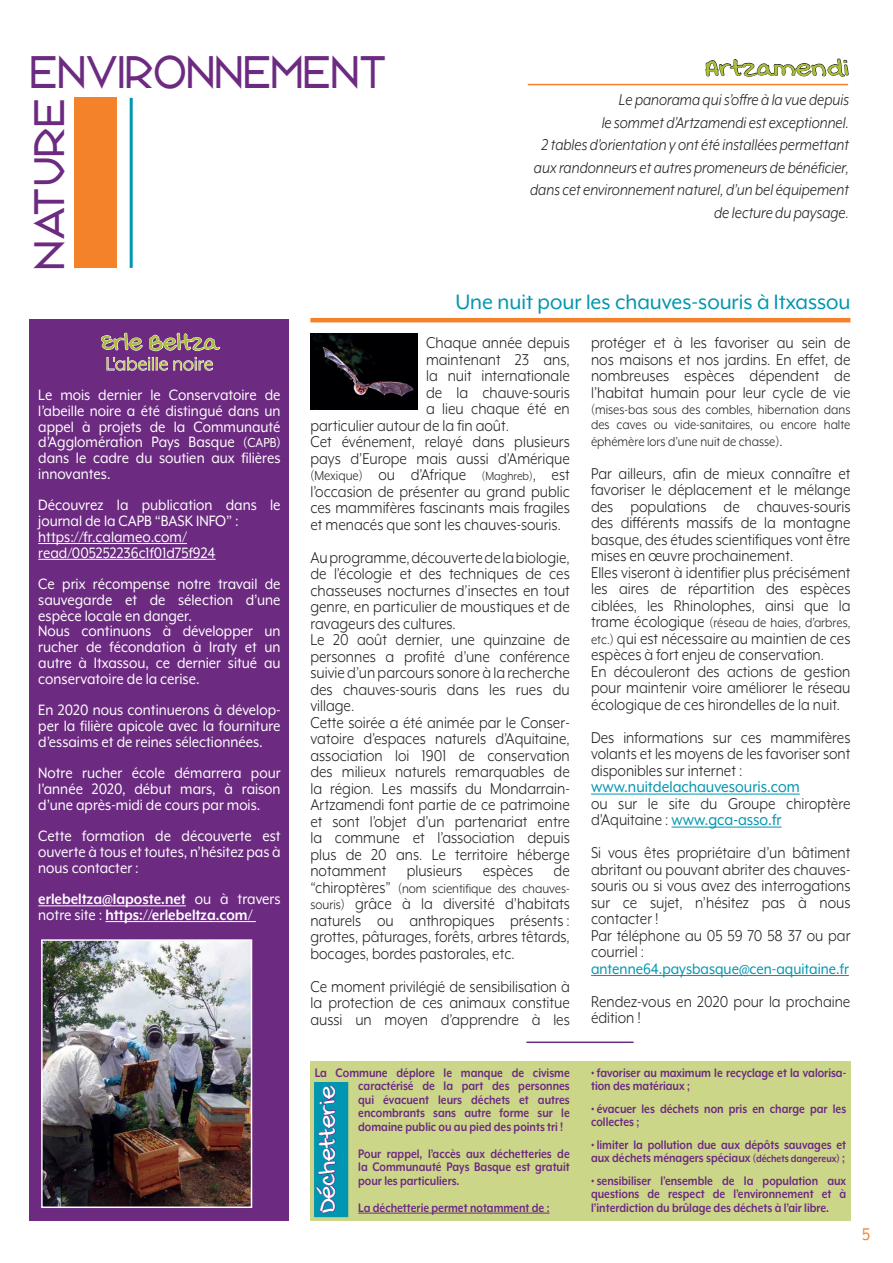
<style>
.page{position:relative;width:893px;height:1263px;background:#fff}
.page>*{position:absolute;margin:0;border:0;box-sizing:border-box;transform-origin:0 0}
.t1{font:45px "Republik Sans ICG 01";color:#6c2a81;scale:.9 1}
.t2{font:42px "Republik Sans ICG 01";letter-spacing:.01em;color:#6c2a81}
.t3{font:700 27px "Swister";letter-spacing:-.005em;color:#fff}
.t4{font:700 27px "Swister";letter-spacing:.005em;color:#abbf38}
.t5{font:700 27px "Swister";letter-spacing:.005em;color:#abbf38;scale:1.14 1}
.t6{font:24px "Mr Eaves XL Mod OT";color:#0095b0;scale:.96 1}
.t7{font:21px "Mr Eaves XL Mod OT";color:#abbf38}
.t8{font:19.5px "Mr Eaves XL Mod OT";color:#f4822b;scale:.9 1}
.t9{font:18px/16.5px "Mr Eaves XL Mod OT";color:#231f20;scale:.9 1}
.t10{font:italic 18px/22.5px "Mr Eaves XL Mod OT";color:#231f20;text-align:right;scale:.9 1}
.t11{font:18px "Mr Eaves XL Mod OT";color:#0095b0;scale:.9 1}
.t12{font:17.25px/15.8px "Mr Eaves XL Mod OT";color:#fff;text-align:justify;scale:.9 1}
.t13{font:700 17.25px/15.8px "Mr Eaves XL Mod OT";color:#fff;scale:.9 1}
.t14{font:17.25px "Mr Eaves XL Mod OT";color:#0095b0;scale:.9 1}
.t15{font:15px/15px "Mr Eaves XL Mod OT";color:#231f20;scale:.9 1}
.t16{font:700 14.25px/13.5px "Mr Eaves XL Mod OT";color:#6c2a81;scale:.84 1}
.s1{font-size:15px}
.s2{font-weight:400}
.s3{font-size:13.5px}
.s4{font-size:18px}
.s5{color:#0095b0}
.s6{font-size:12px}
</style>
<div class="page">
<div style="left:74px;top:98px;width:43px;height:170px;background:#f4822b"></div>
<hr style="left:130px;top:98px;width:3px;height:170px;background:#0095b0">
<hr style="left:310px;top:318px;width:540px;height:4px;background:#f4822b">
<hr style="left:591px;top:794px;width:209px;height:1px;background:#0095b0">
<hr style="left:672px;top:827px;width:109px;height:1px;background:#0095b0">
<hr style="left:591px;top:975px;width:258px;height:1px;background:#0095b0">
<div style="left:30px;top:319px;width:259px;height:901px;background:#6c2a81"></div>
<hr style="left:38px;top:543px;width:149px;height:1px;background:#fff">
<hr style="left:38px;top:559px;width:178px;height:1px;background:#fff">
<hr style="left:38px;top:905px;width:148px;height:1px;background:#fff">
<hr style="left:105px;top:921px;width:151px;height:1px;background:#fff">
<svg style="left:101px;top:332px;width:120px;height:39px"></svg>
<img style="left:44px;top:942px;width:205px;height:263px">
<div style="left:41px;top:939px;width:211px;height:269px;border:2px solid #fff"></div>
<img style="left:310px;top:334px;width:108px;height:75px">
<hr style="left:528px;top:84px;width:320px;height:1px;background:#f4822b">
<svg style="left:705px;top:58px;width:144px;height:19px"></svg>
<div style="left:310px;top:1061px;width:540px;height:159px;background:#ccd689"></div>
<hr style="left:358px;top:1213px;width:192px;height:1px;background:#6c2a81">
<div style="left:313px;top:1081px;width:36px;height:137px;background:#0095b0"></div>
<svg style="left:316px;top:1085px;width:21px;height:129px"></svg>
<div style="left:313px;top:1080px;width:37px;height:139px;border:2px solid #cad585"></div>
<hr style="left:526px;top:1041px;width:108px;height:2px;background:#6c2a81">
<h1 class="t1" style="left:30px;top:40px;width:398px">ENVIRONNEMENT</h1>
<h2 class="t2" style="left:20px;top:270px;width:173px;rotate:-90deg">NATURE</h2>
<h3 class="t5" style="left:705px;top:48px;width:127px">Artzamendi</h3>
<p class="t10" style="left:530px;top:89px;width:356px">Le panorama qui s’offre à la vue depuis<br>le sommet d’Artzamendi est exceptionnel.<br>2 tables d’orientation y ont été installées permettant aux randonneurs et autres promeneurs de bénéficier, dans cet environnement naturel, d’un bel équipement de lecture du paysage.</p>
<h3 class="t4" style="left:101px;top:323px;width:118px">Erle Beltza</h3>
<p class="t7" style="left:106px;top:353px;width:109px">L'abeille noire</p>
<p class="t12" style="left:38px;top:387px;width:271px">Le mois dernier le Conservatoire de l’abeille noire a été distingué dans un appel à projets de la Communauté d’Agglomération Pays Basque <span class="s1">(CAPB) </span>dans le cadre du soutien aux filières innovantes.</p>
<p class="t12" style="left:38px;top:497px;width:271px;text-align:left">Découvrez la publication dans le journal de la CAPB “BASK INFO” : https://fr.calameo.com/ read/005252236c1f01d75f924</p>
<p class="t12" style="left:38px;top:576px;width:271px;text-align:left">Ce prix récompense notre travail de sauvegarde et de sélection d’une espèce locale en danger.<br>Nous continuons à développer un rucher de fécondation à Iraty et un autre à Itxassou, ce dernier situé au conservatoire de la cerise.</p>
<p class="t12" style="left:38px;top:702px;width:271px">En 2020 nous continuerons à dévelop&shy;per la filière apicole avec la fourniture d’essaims et de reines sélectionnées.</p>
<p class="t12" style="left:38px;top:765px;width:271px">Notre rucher école démarrera pour l'année 2020, début mars, à raison d’une après-midi de cours par mois.</p>
<p class="t12" style="left:38px;top:828px;width:271px">Cette formation de découverte est ouverte à tous et toutes, n’hésitez pas à nous contacter :</p>
<p class="t13" style="left:38px;top:891px;width:271px">erlebeltza@laposte.net <span class="s2">ou à travers notre site :</span> https://erlebeltza.com/</p>
<h3 class="t6" style="left:455px;top:290px;width:413px">Une nuit pour les chauves-souris à Itxassou</h3>
<p class="t9" style="left:426px;top:335px;width:161px">Chaque année depuis</p>
<p class="t9" style="left:426px;top:351px;width:161px">maintenant 23 ans,</p>
<p class="t9" style="left:426px;top:368px;width:161px">la nuit internationale</p>
<p class="t9" style="left:426px;top:384px;width:161px">de la chauve-souris</p>
<p class="t9" style="left:426px;top:401px;width:161px">a lieu chaque été en</p>
<p class="t9" style="left:310px;top:417px;width:222px">particulier autour de la fin août.</p>
<p class="t9" style="left:310px;top:434px;width:290px">Cet événement, relayé dans plusieurs</p>
<p class="t9" style="left:310px;top:450px;width:290px">pays d’Europe mais aussi d’Amérique</p>
<p class="t9" style="left:310px;top:467px;width:290px"><span class="s1">(Mexique)</span> ou d’Afrique <span class="s3">(Maghreb)</span>, est</p>
<p class="t9" style="left:310px;top:483px;width:290px">l’occasion de présenter au grand public</p>
<p class="t9" style="left:310px;top:500px;width:290px">ces mammifères fascinants mais fragiles</p>
<p class="t9" style="left:310px;top:516px;width:280px">et menacés que sont les chauves-souris.</p>
<p class="t9" style="left:310px;top:549px;width:290px">Au programme, découverte de la biologie, de l’écologie et des techniques de ces chasseuses nocturnes d’insectes en tout genre, en particulier de moustiques et de ravageurs des cultures.<br>Le 20 août dernier, une quinzaine de personnes a profité d’une conférence suivie d’un parcours sonore à la recherche des chauves-souris dans les rues du village.<br>Cette soirée a été animée par le Conser&shy;vatoire d’espaces naturels d’Aquitaine, association loi 1901 de conservation des milieux naturels remarquables de la région. Les massifs du Mondarrain-Artzamendi font partie de ce patrimoine et sont l’objet d’un partenariat entre la commune et l’association depuis plus de 20 ans. Le territoire héberge notamment plusieurs espèces de</p>
<p class="t15" style="left:310px;top:881px;width:290px"><span class="s4">“chiroptères”</span> (nom scientifique des chauves-</p>
<p class="t9" style="left:310px;top:896px;width:290px;text-align:justify"><span class="s1">souris)</span> grâce à la diversité d’habitats naturels ou anthropiques présents : grottes, pâturages, forêts, arbres têtards, bocages, bordes pastorales, etc.</p>
<p class="t9" style="left:310px;top:978px;width:290px;text-align:justify">Ce moment privilégié de sensibilisation à la protection de ces animaux constitue aussi un moyen d’apprendre à les</p>
<p class="t9" style="left:591px;top:335px;width:290px;text-align:justify">protéger et à les favoriser au sein de nos maisons et nos jardins. En effet, de nombreuses espèces dépendent de l’habitat humain pour leur cycle de vie</p>
<p class="t15" style="left:591px;top:402px;width:290px">(mises-bas sous des combles, hibernation dans des caves ou vide-sanitaires, ou encore halte</p>
<p class="t15" style="left:591px;top:434px;width:214px">éphémère lors d’une nuit de chasse)<span class="s4">.</span></p>
<p class="t9" style="left:591px;top:465px;width:290px">Par ailleurs, afin de mieux connaître et favoriser le déplacement et le mélange des populations de chauves-souris des différents massifs de la montagne basque, des études scientifiques vont être mises en œuvre prochainement.<br>Elles viseront à identifier plus précisément les aires de répartition des espèces ciblées, les Rhinolophes, ainsi que la</p>
<p class="t15" style="left:591px;top:615px;width:290px"><span class="s4">trame écologique</span> (réseau de haies, d’arbres,</p>
<p class="t9" style="left:591px;top:630px;width:290px"><span class="s1">etc.)</span> qui est nécessaire au maintien de ces espèces à fort enjeu de conservation.<br>En découleront des actions de gestion pour maintenir voire améliorer le réseau écologique de ces hirondelles de la nuit.</p>
<p class="t9" style="left:591px;top:729px;width:290px;text-align:justify">Des informations sur ces mammifères volants et les moyens de les favoriser sont disponibles sur internet :</p>
<p class="t11" style="left:591px;top:778px;width:233px">www.nuitdelachauvesouris.com</p>
<p class="t9" style="left:591px;top:795px;width:290px">ou sur le site du Groupe chiroptère d’Aquitaine : <span class="s5">www.gca-asso.fr</span></p>
<p class="t9" style="left:591px;top:845px;width:290px">Si vous êtes propriétaire d’un bâtiment abritant ou pouvant abriter des chauves&shy;souris ou si vous avez des interrogations sur ce sujet, n’hésitez pas à nous contacter !<br>Par téléphone au 05 59 70 58 37 ou par courriel :</p>
<p class="t14" style="left:591px;top:960px;width:288px">antenne64.paysbasque@cen-aquitaine.fr</p>
<p class="t9" style="left:591px;top:993px;width:290px">Rendez-vous en 2020 pour la prochaine édition !</p>
<p class="t16" style="left:358px;top:1065px;width:253px;text-align:justify;text-indent:-44px">La Commune déplore le manque de civisme caractérisé de la part des personnes qui évacuent leurs déchets et autres encombrants sans autre forme sur le domaine public ou au pied des points tri !</p>
<p class="t16" style="left:358px;top:1146px;width:253px;text-align:justify">Pour rappel, l’accès aux déchetteries de la Communauté Pays Basque est gratuit pour les particuliers.</p>
<p class="t16" style="left:358px;top:1200px;width:229px">La déchetterie permet notamment de :</p>
<h3 class="t3" style="left:308px;top:1213px;width:129px;rotate:-90deg">Déchetterie</h3>
<p class="t16" style="left:591px;top:1065px;width:305px">• favoriser au maximum le recyclage et la valorisa&shy;tion des matériaux ;</p>
<p class="t16" style="left:591px;top:1101px;width:305px">• évacuer les déchets non pris en charge par les collectes ;</p>
<p class="t16" style="left:591px;top:1137px;width:305px">• limiter la pollution due aux dépôts sauvages et aux déchets ménagers spéciaux <span class="s6">(déchets dangereux)</span> ;</p>
<p class="t16" style="left:591px;top:1173px;width:305px">• sensibiliser l’ensemble de la population aux questions de respect de l’environnement et à</p>
<p class="t16" style="left:591px;top:1200px;width:285px">l’interdiction du brûlage des déchets à l’air libre.</p>
<p class="t8" style="left:862px;top:1224px;width:10px">5</p>
</div>
